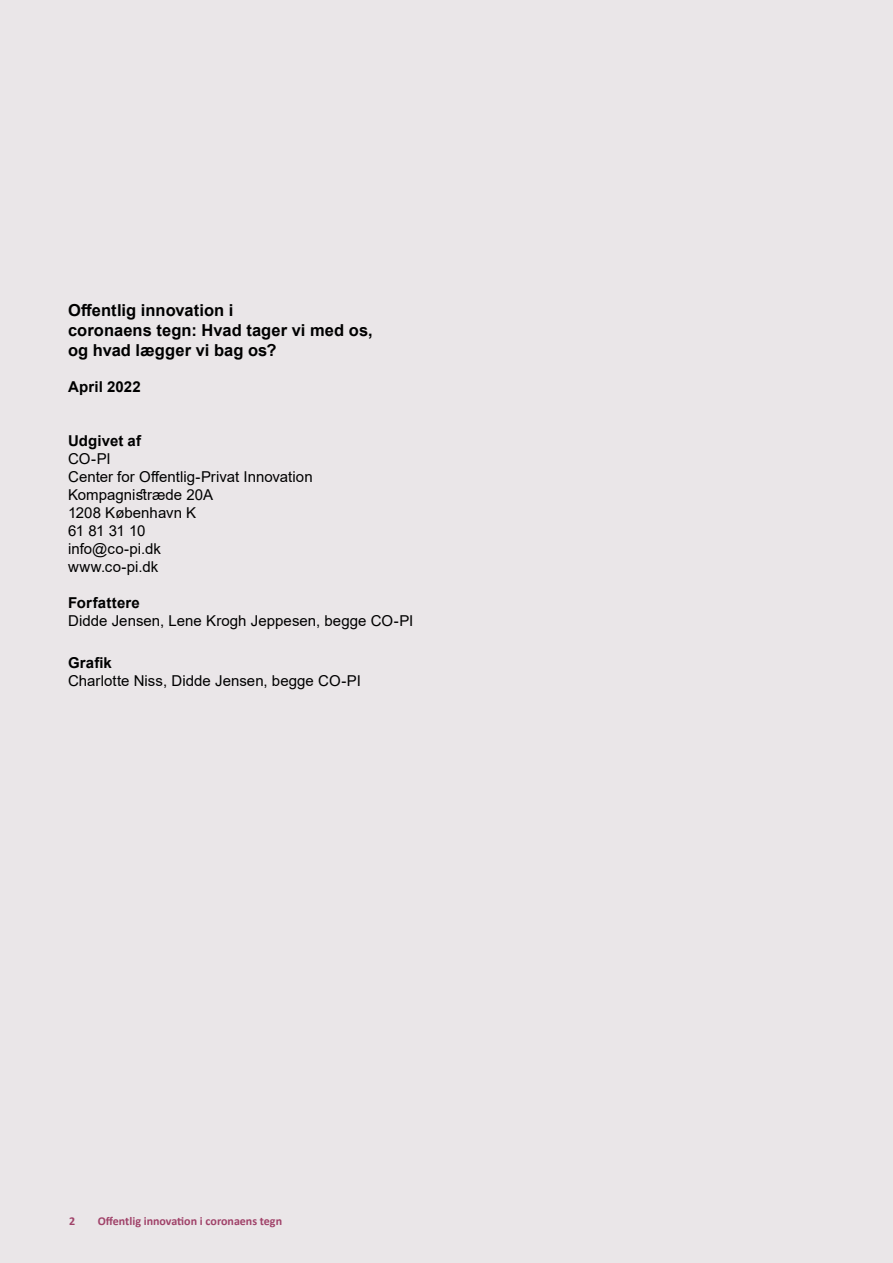
<style>
.page{position:relative;width:893px;height:1263px;background:#fff}
.page>*{position:absolute;margin:0;border:0;box-sizing:border-box;transform-origin:0 0}
.t1{font:700 16.5px/19.8px "Arial";letter-spacing:.005em;color:#000}
.t2{font:15px/18px "Arial";letter-spacing:.005em;color:#000}
.t3{font:700 15px "Arial";letter-spacing:.01em;color:#000}
.t4{font:700 12px "Calibri";color:#a04269}
</style>
<div class="page">
<div style="left:0;top:0;width:867px;height:1263px;background:#eae6e8"></div>
<div style="left:867px;top:0;width:26px;height:1263px;background:#eae6e8"></div>
<p class="t1" style="left:68px;top:301px;width:306px">Offentlig innovation i<br>coronaens tegn: Hvad tager vi med os, og hvad lægger vi bag os?</p>
<p class="t3" style="left:68px;top:376px;width:74px">April 2022</p>
<p class="t3" style="left:68px;top:430px;width:75px">Udgivet af</p>
<p class="t2" style="left:68px;top:449px;width:246px">CO-PI<br>Center for Offentlig-Privat Innovation<br>Kompagnistræde 20A<br>1208 København K<br>61 81 31 10<br>info@co-pi.dk<br>www.co-pi.dk</p>
<p class="t3" style="left:68px;top:592px;width:73px">Forfattere</p>
<p class="t2" style="left:68px;top:611px;width:347px">Didde Jensen, Lene Krogh Jeppesen, begge CO-PI</p>
<p class="t3" style="left:68px;top:652px;width:45px">Grafik</p>
<p class="t2" style="left:68px;top:672px;width:294px">Charlotte Niss, Didde Jensen, begge CO-PI</p>
<p class="t4" style="left:69px;top:1213px;width:8px">2</p>
<p class="t4" style="left:98px;top:1213px;width:186px">Offentlig innovation i coronaens tegn</p>
</div>
